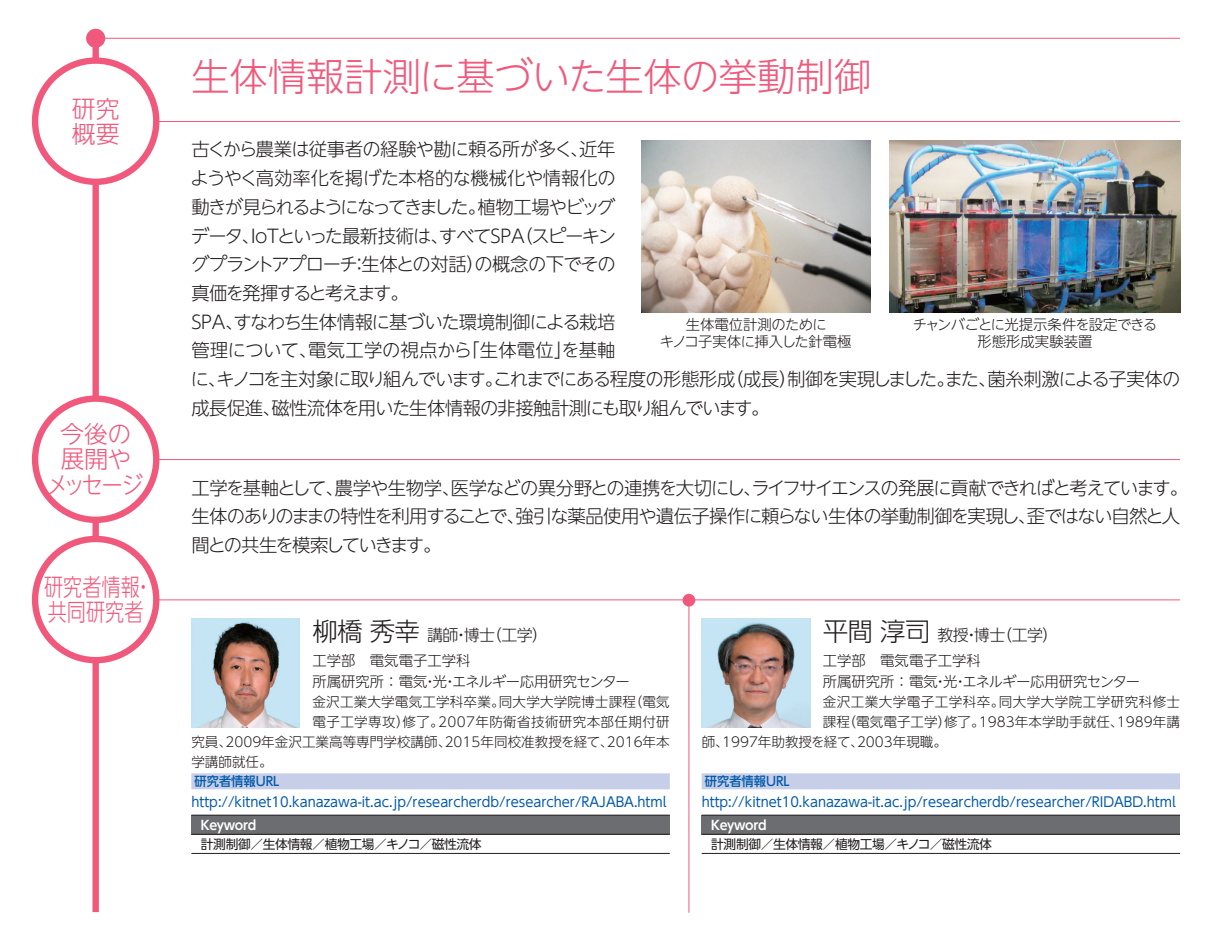
<style>
.page{position:relative;width:1212px;height:944px;background:#fff}
.page>*{position:absolute;margin:0;border:0;box-sizing:border-box;transform-origin:0 0}
.t1{font:300 38.25px "UD Shin Go NT Pr 6 N";color:#f0597c}
.t2{font:300 25.43px "UD Shin Go NT Pr 6 N";letter-spacing:-.03em;color:#231f20}
.t3{font:300 23.85px/25.4px "UD Shin Go NT Pr 6 N";letter-spacing:-.05em;color:#f0597c;text-align:center}
.t4{font:300 23.85px/25.4px "UD Shin Go NT Pr 6 N";color:#f0597c;scale:.8 1}
.t5{font:300 23.85px/25.4px "UD Shin Go NT Pr 6 N";color:#f0597c}
.t6{font:300 18.22px/28.8px "UD Shin Go NT Pr 6 N";letter-spacing:-.06em;color:#231f20}
.t7{font:300 18.22px "UD Shin Go NT Pr 6 N";letter-spacing:-.08em;color:#231f20}
.t8{font:300 18.22px "UD Shin Go NT Pr 6 N";letter-spacing:-.035em;color:#231f20}
.t9{font:300 18.22px "UD Shin Go NT Pr 6 N";letter-spacing:-.025em;color:#231f20}
.t10{font:300 18.22px "UD Shin Go NT Pr 6 N";letter-spacing:-.09em;color:#231f20}
.t11{font:300 18.22px "UD Shin Go NT Pr 6 N";letter-spacing:-.12em;color:#231f20}
.t12{font:300 18.22px "UD Shin Go NT Pr 6 N";letter-spacing:-.095em;color:#231f20}
.t13{font:300 18.22px "UD Shin Go NT Pr 6 N";letter-spacing:.005em;color:#231f20}
.t14{font:300 18.22px "UD Shin Go NT Pr 6 N";letter-spacing:.01em;color:#231f20}
.t15{font:300 15.97px "UD Shin Go NT Pr 6 N";letter-spacing:-.03em;color:#231f20}
.t16{font:300 14.4px/20.7px "UD Shin Go NT Pr 6 N";color:#231f20}
.t17{font:300 14.4px/17.6px "UD Shin Go NT Pr 6 N";letter-spacing:-.025em;color:#231f20;text-align:center}
.t18{font:13.5px "UD Shin Go NT Pr 6 N";color:#015aaa;scale:.96 1}
.t19{font:300 13.5px/20px "UD Shin Go NT Pr 6 N";letter-spacing:.005em;color:#231f20}
.t20{font:300 13.5px/20px "UD Shin Go NT Pr 6 N";letter-spacing:.025em;color:#231f20}
.t21{font:300 13.5px "UD Shin Go NT Pr 6 N";letter-spacing:.03em;color:#231f20}
.t22{font:12.83px "UD Shin Go NT Pr 6 N";letter-spacing:-.03em;color:#231f20}
.t23{font:500 12.83px "UD Shin Go NT Pr 6 N";color:#015aaa;scale:.96 1}
.t24{font:700 12.83px "UD Shin Go NT Pr 6 N De";letter-spacing:-.03em;color:#fff}
</style>
<div class="page">
<div style="left:92px;top:32px;width:7px;height:880px;background:#f0597c"></div>
<hr style="left:96px;top:38px;width:1084px;height:1px;background:#f0597c">
<div style="left:86px;top:29px;width:19px;height:19px;background:#f0597c;border-radius:50%"></div>
<hr style="left:96px;top:121px;width:1084px;height:1px;background:#f0597c">
<hr style="left:96px;top:459px;width:1084px;height:1px;background:#f0597c">
<hr style="left:96px;top:599px;width:1084px;height:1px;background:#f0597c">
<div style="left:35px;top:61px;width:121px;height:121px;background:#fff;border-radius:50%"></div>
<div style="left:32px;top:57px;width:127px;height:128px;border:6px solid #f0597c;border-radius:50%"></div>
<div style="left:35px;top:399px;width:121px;height:121px;background:#fff;border-radius:50%"></div>
<div style="left:32px;top:395px;width:127px;height:128px;border:6px solid #f0597c;border-radius:50%"></div>
<div style="left:35px;top:539px;width:121px;height:121px;background:#fff;border-radius:50%"></div>
<div style="left:32px;top:536px;width:127px;height:127px;border:6px solid #f0597c;border-radius:50%"></div>
<hr style="left:688px;top:600px;width:1px;height:313px;background:#f0597c">
<div style="left:682px;top:594px;width:13px;height:13px;background:#f0597c;border-radius:50%"></div>
<div style="left:191px;top:773px;width:479px;height:16px;background:#c7cee8"></div>
<div style="left:702px;top:773px;width:478px;height:16px;background:#c7cee8"></div>
<div style="left:191px;top:815px;width:479px;height:19px;background:#6c6d70"></div>
<hr style="left:191px;top:815px;width:479px;height:1px;background:#231f20">
<hr style="left:191px;top:834px;width:479px;height:1px;background:#231f20">
<hr style="left:191px;top:853px;width:479px;height:1px;background:#231f20">
<div style="left:702px;top:815px;width:478px;height:19px;background:#6c6d70"></div>
<hr style="left:702px;top:815px;width:478px;height:1px;background:#231f20">
<hr style="left:702px;top:834px;width:478px;height:1px;background:#231f20">
<hr style="left:702px;top:853px;width:478px;height:1px;background:#231f20">
<img style="left:641px;top:140px;width:230px;height:173px">
<img style="left:890px;top:140px;width:290px;height:173px">
<img style="left:191px;top:619px;width:109px;height:108px">
<img style="left:702px;top:619px;width:108px;height:108px">
<h3 class="t5" style="left:72px;top:95px;width:49px">研究概要</h3>
<h3 class="t3" style="left:47px;top:420px;width:98px">今後の展開やメッセージ</h3>
<h3 class="t4" style="left:44px;top:573px;width:126px">研究者情報共同研究者</h3>
<h3 class="t4" style="left:134px;top:573px;width:25px">・</h3>
<h1 class="t1" style="left:191px;top:46px;width:682px">生体情報計測に基づいた生体の挙動制御</h1>
<p class="t6" style="left:191px;top:134px;width:426px">古くから農業は従事者の経験や勘に頼る所が多く近年</p>
<p class="t6" style="left:570px;top:134px;width:20px">、</p>
<p class="t9" style="left:191px;top:163px;width:427px">ようやく高効率化を掲げた本格的な機械化や情報化の</p>
<p class="t6" style="left:478px;top:192px;width:139px">植物工場やビッグ</p>
<p class="t11" style="left:191px;top:192px;width:296px">動きが見られるようになってきました。</p>
<p class="t10" style="left:191px;top:221px;width:338px">データＩｏＴといった最新技術はすべてＳＰＡ</p>
<p class="t6" style="left:514px;top:221px;width:103px">（スピーキン</p>
<p class="t6" style="left:191px;top:221px;width:426px;text-indent:51px">、<br>グプラントアプローチ生体との対話の概念の下でその</p>
<p class="t6" style="left:430px;top:221px;width:20px">、</p>
<p class="t6" style="left:467px;top:249px;width:20px">）</p>
<p class="t6" style="left:187px;top:249px;width:430px;text-indent:163px">：<br>真価を発揮すると考えます。<br>ＳＰＡすなわち生体情報に基づいた環境制御による栽培</p>
<p class="t6" style="left:225px;top:307px;width:20px">、</p>
<p class="t14" style="left:461px;top:336px;width:156px">「生体電位を基軸</p>
<p class="t13" style="left:308px;top:336px;width:165px">電気工学の視点から</p>
<p class="t6" style="left:191px;top:335px;width:127px">管理について、</p>
<p class="t6" style="left:554px;top:335px;width:20px">」</p>
<p class="t17" style="left:660px;top:315px;width:193px">生体電位計測のために<br>キノコ子実体に挿入した針電極</p>
<p class="t16" style="left:913px;top:315px;width:246px;line-height:17.6px;text-align:center">チャンバごとに光提示条件を設定できる形態形成実験装置</p>
<p class="t8" style="left:725px;top:364px;width:457px">（成長制御を実現しましたまた菌糸刺激による子実体の</p>
<p class="t6" style="left:779px;top:364px;width:20px">）</p>
<p class="t6" style="left:191px;top:364px;width:546px">にキノコを主対象に取り組んでいますこれまでにある程度の形態形成</p>
<p class="t6" style="left:485px;top:364px;width:20px">。</p>
<p class="t6" style="left:936px;top:364px;width:20px">。</p>
<p class="t6" style="left:208px;top:364px;width:20px">、</p>
<p class="t6" style="left:978px;top:364px;width:20px">、</p>
<p class="t6" style="left:191px;top:393px;width:91px">成長促進、</p>
<p class="t6" style="left:271px;top:393px;width:500px">磁性流体を用いた生体情報の非接触計測にも取り組んでいます。</p>
<p class="t7" style="left:451px;top:473px;width:739px">医学などの異分野との連携を大切にしライフサイエンスの発展に貢献できればと考えています。</p>
<p class="t6" style="left:191px;top:473px;width:270px">工学を基軸として農学や生物学、</p>
<p class="t6" style="left:191px;top:473px;width:990px;text-indent:134px">、<br>生体のありのままの特性を利用することで強引な薬品使用や遺伝子操作に頼らない生体の挙動制御を実現し歪ではない自然と人</p>
<p class="t6" style="left:743px;top:473px;width:20px">、</p>
<p class="t6" style="left:506px;top:501px;width:20px">、</p>
<p class="t6" style="left:1018px;top:501px;width:20px">、</p>
<p class="t12" style="left:191px;top:530px;width:252px">間との共生を模索していきます。</p>
<h2 class="t2" style="left:313px;top:611px;width:109px">柳橋秀幸</h2>
<p class="t16" style="left:313px;top:650px;width:319px">工学部　電気電子工学科<br>所属研究所：電気光エネルギー応用研究センター</p>
<p class="t15" style="left:486px;top:622px;width:64px">（工学(</p>
<p class="t15" style="left:427px;top:622px;width:70px">講師博士</p>
<p class="t15" style="left:453px;top:622px;width:17px">・</p>
<p class="t16" style="left:423px;top:671px;width:36px">・・</p>
<h2 class="t2" style="left:823px;top:611px;width:109px">平間淳司</h2>
<p class="t16" style="left:823px;top:650px;width:319px">工学部　電気電子工学科<br>所属研究所：電気光エネルギー応用研究センター</p>
<p class="t15" style="left:996px;top:622px;width:64px">（工学(</p>
<p class="t15" style="left:937px;top:622px;width:70px">教授博士</p>
<p class="t15" style="left:963px;top:622px;width:17px">・</p>
<p class="t16" style="left:933px;top:671px;width:36px">・・</p>
<p class="t19" style="left:629px;top:692px;width:43px">（電気</p>
<p class="t20" style="left:438px;top:692px;width:233px;text-indent:-126px">金沢工業大学電気工学科卒業。<br>2007年防衛省技術研究本部任期付研</p>
<p class="t19" style="left:499px;top:692px;width:139px">同大学大学院博士課程</p>
<p class="t19" style="left:313px;top:711px;width:98px">電子工学専攻）</p>
<p class="t19" style="left:402px;top:711px;width:43px">修了。</p>
<p class="t21" style="left:823px;top:691px;width:183px">金沢工業大学電子工学科卒。</p>
<p class="t21" style="left:999px;top:691px;width:183px">同大学大学院工学研究科修士</p>
<p class="t19" style="left:843px;top:711px;width:110px">（電気電子工学）</p>
<p class="t19" style="left:979px;top:711px;width:146px">1983年本学助手就任、</p>
<p class="t19" style="left:944px;top:711px;width:42px">修了。</p>
<p class="t19" style="left:1117px;top:711px;width:65px">1989年講</p>
<p class="t19" style="left:823px;top:711px;width:29px">課程</p>
<p class="t19" style="left:225px;top:731px;width:227px">2009年金沢工業高等専門学校講師、</p>
<p class="t19" style="left:445px;top:731px;width:170px">2015年同校准教授を経て、</p>
<p class="t19" style="left:607px;top:731px;width:64px">2016年本</p>
<p class="t19" style="left:191px;top:731px;width:83px">究員、<br>学講師就任。</p>
<p class="t23" style="left:195px;top:771px;width:90px">研究者情報URL</p>
<p class="t18" style="left:191px;top:791px;width:496px">http://kitnet10.kanazawa i t- .ac.jp/researcherdb/researcher/RAJABA.html</p>
<p class="t19" style="left:702px;top:731px;width:29px">師、</p>
<p class="t23" style="left:705px;top:771px;width:90px">研究者情報URL</p>
<p class="t18" style="left:702px;top:791px;width:495px">http://kitnet10.kanazawa i t- .ac.jp/researcherdb/researcher/RIDABD.html</p>
<p class="t19" style="left:722px;top:731px;width:143px">1997年助教授を経て、</p>
<p class="t19" style="left:857px;top:731px;width:91px">2003年現職。</p>
<p class="t24" style="left:201px;top:814px;width:57px">Keyword</p>
<p class="t22" style="left:201px;top:833px;width:282px">計測制御／生体情報／植物工場／キノコ／磁性流体</p>
<p class="t24" style="left:711px;top:814px;width:57px">Keyword</p>
<p class="t22" style="left:711px;top:833px;width:282px">計測制御／生体情報／植物工場／キノコ／磁性流体</p>
</div>
